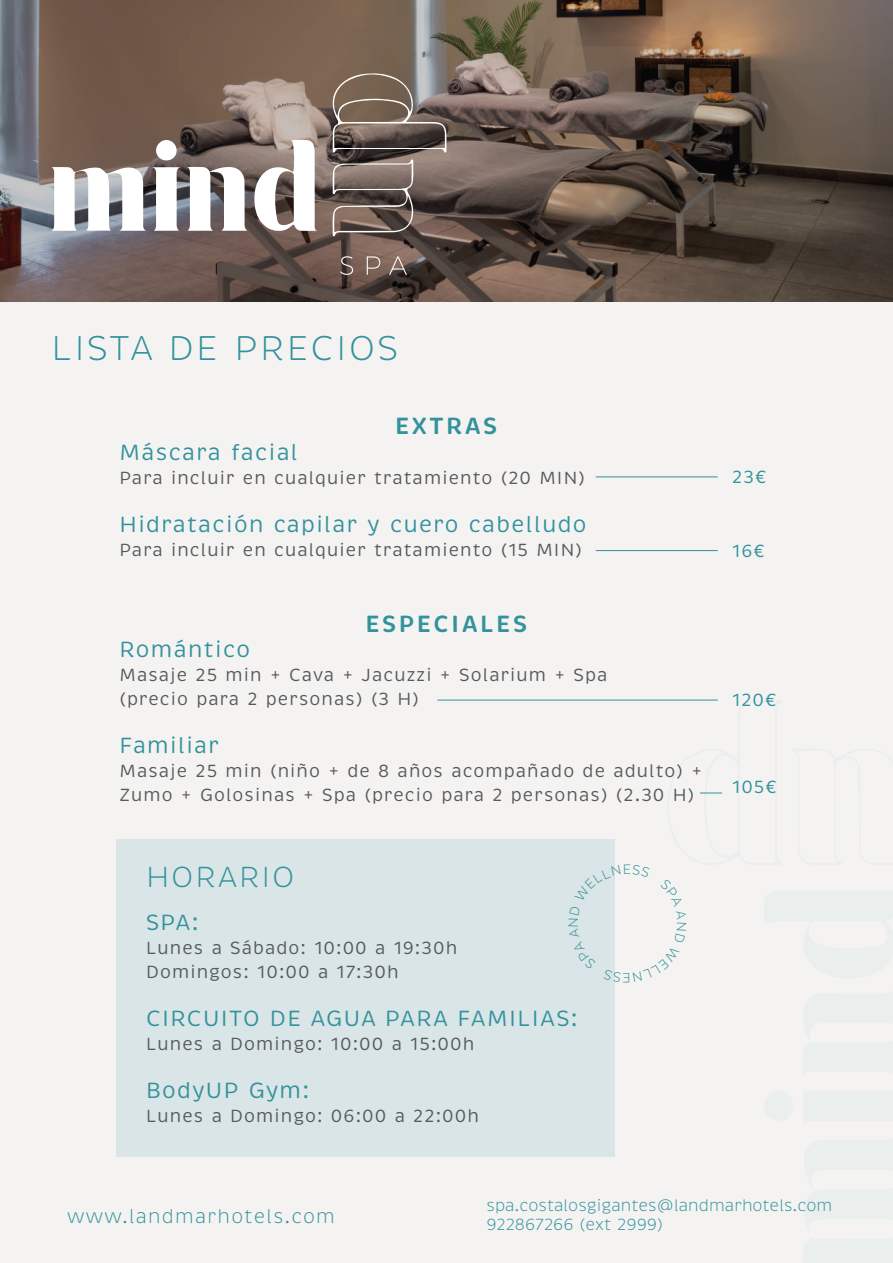
<style>
.page{position:relative;width:893px;height:1263px;background:#f4f3f2}
.page>*{position:absolute;margin:0;border:0;box-sizing:border-box;transform-origin:0 0}
.t1{font:300 35.1px "Brevia";letter-spacing:.06em;color:#33929c}
.t2{font:300 29.7px "Brevia";letter-spacing:.06em;color:#33929c}
.t3{font:600 24px "Brevia";letter-spacing:.1em;color:#33929c}
.t4{font:22.5px "Brevia";letter-spacing:.06em;color:#33929c}
.t5{font:300 19.5px "Brevia";letter-spacing:.06em;color:#33929c}
.t6{font:18px/24px "Brevia";letter-spacing:.06em;color:#575a5b}
.t7{font:18px "Brevia";letter-spacing:.06em;color:#33929c}
.t8{font:300 16.5px/19.8px "Brevia";color:#33929c}
.t9{font:300 13.8px "Brevia";color:#349199}
</style>
<div class="page">
<div style="left:763px;top:1091px;width:30px;height:30px;background:#eaeeed;border-radius:50%"></div>
<svg style="left:0;top:0;width:893px;height:301px"></svg>
<hr style="left:596px;top:477px;width:122px;height:1px;background:#33929c">
<hr style="left:596px;top:550px;width:122px;height:1px;background:#33929c">
<hr style="left:437px;top:700px;width:281px;height:1px;background:#33929c">
<svg style="left:52px;top:165px;width:94px;height:66px"></svg>
<svg style="left:152px;top:167px;width:28px;height:64px"></svg>
<svg style="left:187px;top:166px;width:60px;height:65px"></svg>
<svg style="left:254px;top:140px;width:63px;height:92px"></svg>
<div style="left:156px;top:140px;width:21px;height:20px;background:#fff;border-radius:50%"></div>
<svg style="left:330px;top:73px;width:117px;height:80px"></svg>
<svg style="left:332px;top:159px;width:83px;height:77px"></svg>
<svg style="left:340px;top:256px;width:13px;height:19px"></svg>
<svg style="left:367px;top:256px;width:13px;height:19px"></svg>
<svg style="left:389px;top:256px;width:18px;height:19px"></svg>
<div style="left:116px;top:839px;width:499px;height:318px;background:#d9e5e6"></div>
<h1 class="t1" style="left:52px;top:327px;width:348px">LISTA DE PRECIOS</h1>
<h3 class="t3" style="left:395px;top:411px;width:104px">EXTRAS</h3>
<p class="t4" style="left:119px;top:438px;width:180px">Máscara facial</p>
<p class="t6" style="left:119px;top:466px;width:467px">Para incluir en cualquier tratamiento (20 MIN)</p>
<p class="t4" style="left:119px;top:510px;width:469px">Hidratación capilar y cuero cabelludo</p>
<p class="t6" style="left:119px;top:538px;width:464px">Para incluir en cualquier tratamiento (15 MIN)</p>
<h3 class="t3" style="left:365px;top:608px;width:163px">ESPECIALES</h3>
<p class="t4" style="left:119px;top:635px;width:132px">Romántico</p>
<p class="t6" style="left:119px;top:663px;width:489px">Masaje 25 min + Cava + Jacuzzi + Solarium + Spa (precio para 2 personas) (3 H)</p>
<p class="t4" style="left:119px;top:731px;width:101px">Familiar</p>
<p class="t6" style="left:119px;top:759px;width:584px">Masaje 25 min (niño + de 8 años acompañado de adulto) +<br>Zumo + Golosinas + Spa (precio para 2 personas) (2.30 H)</p>
<h2 class="t2" style="left:146px;top:859px;width:150px">HORARIO</h2>
<p class="t4" style="left:146px;top:908px;width:54px">SPA:</p>
<p class="t6" style="left:146px;top:936px;width:313px">Lunes a Sábado: 10:00 a 19:30h<br>Domingos: 10:00 a 17:30h</p>
<p class="t4" style="left:146px;top:1004px;width:433px">CIRCUITO DE AGUA PARA FAMILIAS:</p>
<p class="t6" style="left:146px;top:1032px;width:330px">Lunes a Domingo: 10:00 a 15:00h</p>
<p class="t4" style="left:146px;top:1076px;width:165px">BodyUP Gym:</p>
<p class="t6" style="left:146px;top:1104px;width:335px">Lunes a Domingo: 06:00 a 22:00h</p>
<p class="t9" style="left:631px;top:986px;width:10px;rotate:180deg">E</p>
<p class="t7" style="left:732px;top:466px;width:35px">23€</p>
<p class="t7" style="left:732px;top:540px;width:34px">16€</p>
<p class="t7" style="left:732px;top:689px;width:46px">120€</p>
<p class="t7" style="left:732px;top:776px;width:46px">105€</p>
<p class="t5" style="left:67px;top:1205px;width:270px">www.landmarhotels.com</p>
<p class="t8" style="left:486px;top:1195px;width:348px">spa.costalosgigantes@landmarhotels.com<br>922867266 (ext 2999)</p>
</div>
